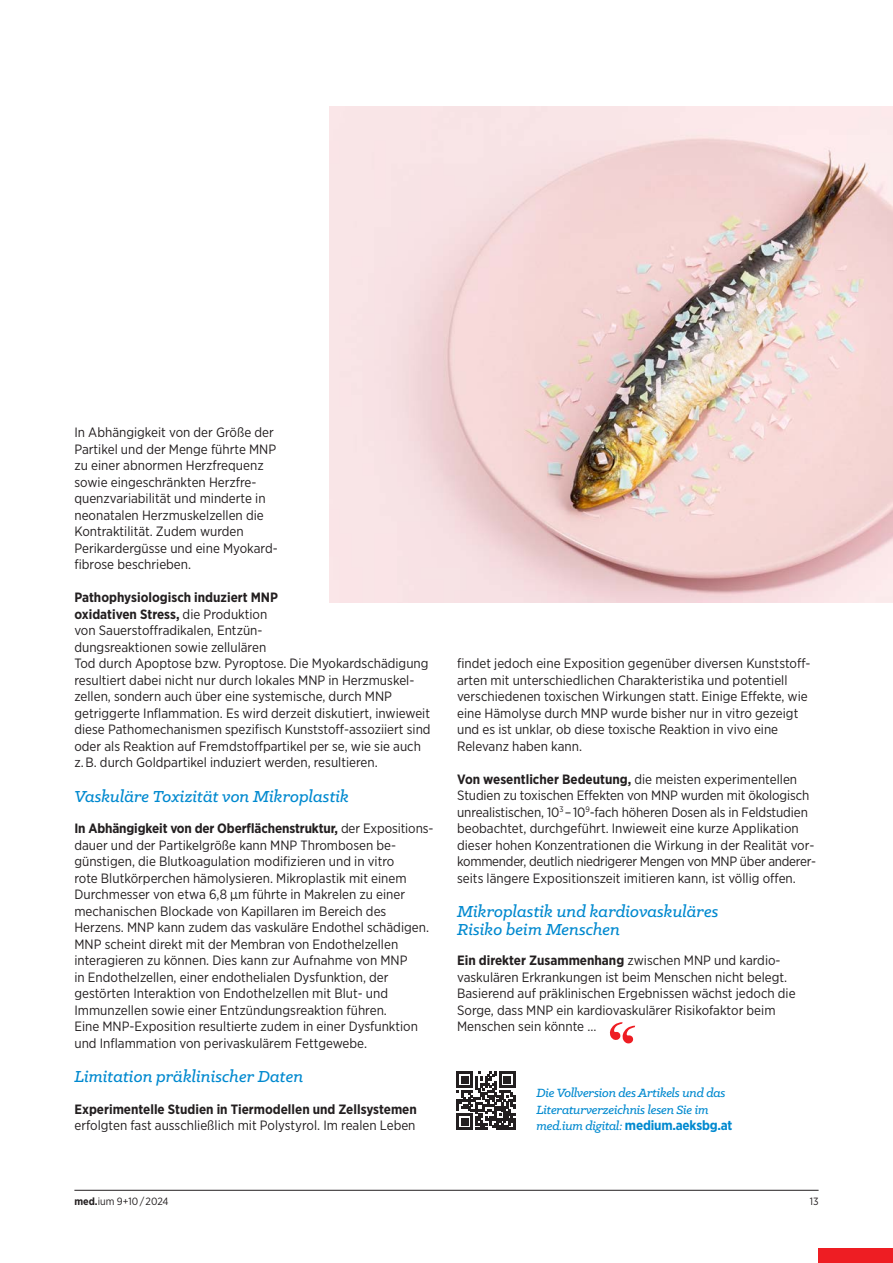
<style>
.page{position:relative;width:893px;height:1263px;background:#fff}
.page>*{position:absolute;margin:0;border:0;box-sizing:border-box;transform-origin:0 0}
.subhead{font:italic 500 18px/18px "Klinic Slab";color:#0089cf}
.fließtext{font:13.5px/16.5px "Gotham Narrow";color:#231f20}
.abspann_kontakt{font:italic 500 13.5px/16.5px "Klinic Slab";letter-spacing:-.015em;color:#0089cf}
.t1{font:10.5px "Gotham Narrow";color:#231f20}
.s1{font-weight:700}
.s2{font-family:"Gotham Narrow";font-weight:700;font-style:normal}
</style>
<div class="page">
<div style="left:819px;top:1248px;width:74px;height:15px;background:#ee1d23"></div>
<svg style="left:610px;top:1022px;width:25px;height:21px"></svg>
<img style="left:330px;top:106px;width:563px;height:496px">
<svg style="left:457px;top:1071px;width:58px;height:59px"></svg>
<hr style="left:74px;top:1190px;width:745px;height:1px;background:#231f20">
<p class="fließtext" style="left:74px;top:424px;width:205px">In Abhängigkeit von der Größe der<br>Partikel und der Menge führte MNP zu einer abnormen Herzfrequenz sowie eingeschränkten Herzfre&shy;quenzvariabilität und minderte in neonatalen Herzmuskelzellen die<br>Kontraktilität. Zudem wurden<br>Perikardergüsse und eine Myokard&shy;fibrose beschrieben.</p>
<p class="fließtext" style="left:74px;top:589px;width:358px"><span class="s1">Pathophysiologisch induziert MNP<br>oxidativen Stress,</span> die Produktion<br>von Sauerstoffradikalen, Entzün-<br>dungsreaktionen sowie zellulären<br>Tod durch Apoptose bzw. Pyroptose. Die Myokardschädigung resultiert dabei nicht nur durch lokales MNP in Herzmuskel&shy;zellen, sondern auch über eine systemische, durch MNP getriggerte Inflammation. Es wird derzeit diskutiert, inwieweit diese Pathomechanismen spezifisch Kunststoff-assoziiert sind oder als Reaktion auf Fremdstoffpartikel per se, wie sie auch z. B. durch Goldpartikel induziert werden, resultieren.</p>
<p class="subhead" style="left:74px;top:787px;width:276px">Vaskuläre Toxizität von Mikroplastik</p>
<p class="fließtext" style="left:74px;top:820px;width:359px"><span class="s1">In Abhängigkeit von der Oberflächenstruktur,</span> der Expositions&shy;dauer und der Partikelgröße kann MNP Thrombosen be&shy;günstigen, die Blutkoagulation modifizieren und in vitro<br>rote Blutkörperchen hämolysieren. Mikroplastik mit einem Durchmesser von etwa 6,8 µm führte in Makrelen zu einer mechanischen Blockade von Kapillaren im Bereich des Herzens. MNP kann zudem das vaskuläre Endothel schädigen.<br>MNP scheint direkt mit der Membran von Endothelzellen interagieren zu können. Dies kann zur Aufnahme von MNP<br>in Endothelzellen, einer endothelialen Dysfunktion, der gestörten Interaktion von Endothelzellen mit Blut- und Immunzellen sowie einer Entzündungsreaktion führen.<br>Eine MNP-Exposition resultierte zudem in einer Dysfunktion und Inflammation von perivaskulärem Fettgewebe.</p>
<p class="subhead" style="left:74px;top:1067px;width:230px">Limitation präklinischer Daten</p>
<p class="fließtext" style="left:74px;top:1101px;width:344px"><span class="s1">Experimentelle Studien in Tiermodellen und Zellsystemen </span>erfolgten fast ausschließlich mit Polystyrol. Im realen Leben</p>
<p class="fließtext" style="left:457px;top:655px;width:353px">findet jedoch eine Exposition gegenüber diversen Kunststoff&shy;arten mit unterschiedlichen Charakteristika und potentiell verschiedenen toxischen Wirkungen statt. Einige Effekte, wie eine Hämolyse durch MNP wurde bisher nur in vitro gezeigt und es ist unklar, ob diese toxische Reaktion in vivo eine Relevanz haben kann.</p>
<p class="fließtext" style="left:457px;top:771px;width:361px"><span class="s1">Von wesentlicher Bedeutung,</span> die meisten experimentellen Studien zu toxischen Effekten von MNP wurden mit ökologisch unrealistischen, 10<sup>3</sup> – 10<sup>9</sup>-fach höheren Dosen als in Feldstudien beobachtet, durchgeführt. Inwieweit eine kurze Applikation dieser hohen Konzentrationen die Wirkung in der Realität vor&shy;kommender, deutlich niedrigerer Mengen von MNP über anderer&shy;seits längere Expositionszeit imitieren kann, ist völlig offen.</p>
<p class="subhead" style="left:457px;top:902px;width:263px">Mikroplastik und kardiovaskuläres<br>Risiko beim Menschen</p>
<p class="fließtext" style="left:457px;top:952px;width:340px"><span class="s1">Ein direkter Zusammenhang</span> zwischen MNP und kardio&shy;vaskulären Erkrankungen ist beim Menschen nicht belegt.<br>Basierend auf präklinischen Ergebnissen wächst jedoch die Sorge, dass MNP ein kardiovaskulärer Risikofaktor beim Menschen sein könnte …</p>
<p class="abspann_kontakt" style="left:536px;top:1085px;width:198px">Die Vollversion des Artikels und das<br>Literaturverzeichnis lesen Sie im med.ium digital: <span class="s2">medium.aeksbg.at</span></p>
<p class="t1" style="left:74px;top:1195px;width:96px"><span class="s1">med.</span>ium 9+10 / 2024</p>
<p class="t1" style="left:810px;top:1195px;width:10px">13</p>
</div>
